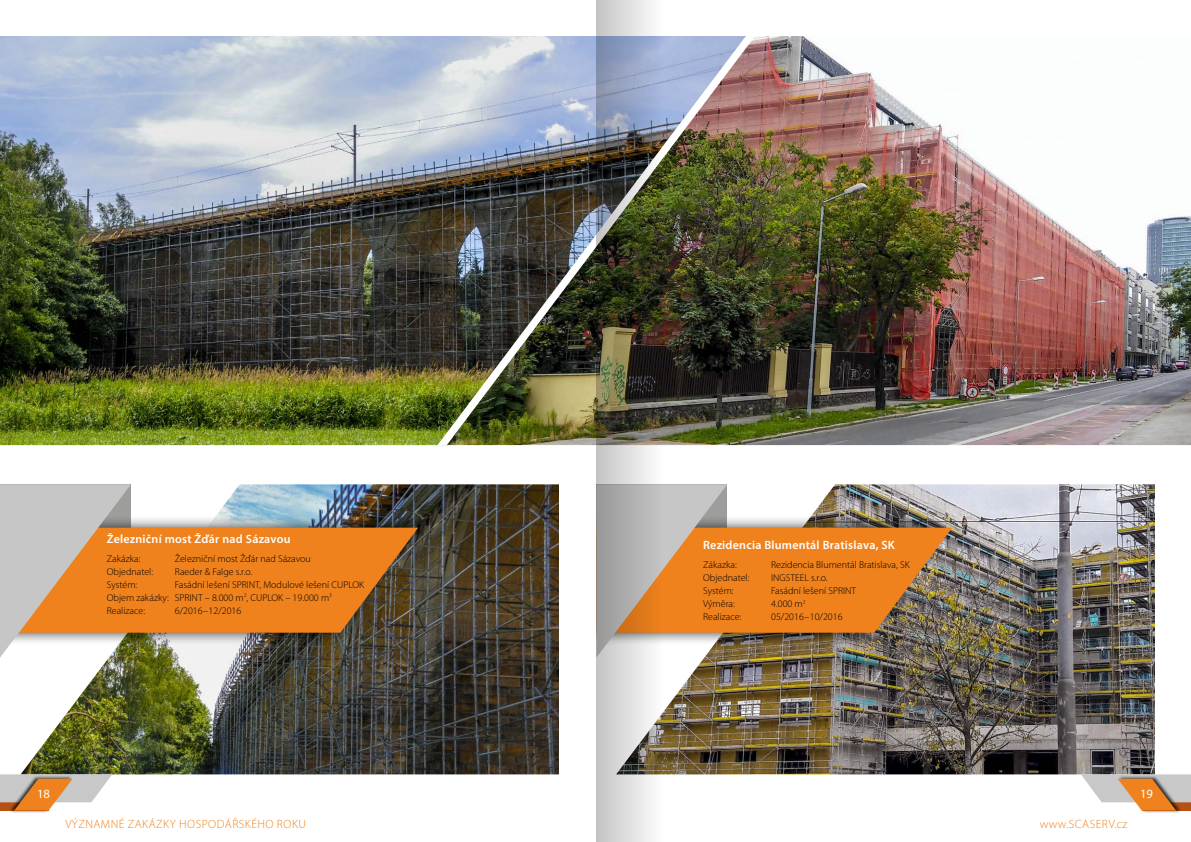
<style>
.page{position:relative;width:1191px;height:842px;background:#fff}
.page>*{position:absolute;margin:0;border:0;box-sizing:border-box;transform-origin:0 0}
.t1{font:12.6px "Myriad Pro";color:#fff}
.t2{font:600 12px "Myriad Pro";letter-spacing:.02em;color:#fff}
.t3{font:300 12px "Myriad Pro";letter-spacing:.04em;color:#f0821d}
.t4{font:300 10px/13px "Myriad Pro";color:#000}
</style>
<div class="page">
<img style="left:21px;top:484px;width:538px;height:290px">
<img style="left:662px;top:484px;width:493px;height:290px">
<img style="left:755px;top:36px;width:436px;height:409px">
<div style="left:8px;top:775px;width:64px;height:39px;background:#000;opacity:.75"></div>
<svg style="left:0;top:774px;width:112px;height:37px"></svg>
<div style="left:1117px;top:775px;width:64px;height:39px;background:#000;opacity:.75"></div>
<svg style="left:1081px;top:774px;width:110px;height:37px"></svg>
<img style="left:0;top:36px;width:437px;height:409px">
<img style="left:437px;top:36px;width:318px;height:409px">
<div style="left:0;top:515px;width:419px;height:130px;background:#000;opacity:.75"></div>
<svg style="left:131px;top:528px;width:287px;height:105px;background:#db7a20"></svg>
<svg style="left:0;top:484px;width:131px;height:174px;background:#d5b08e"></svg>
<img style="left:662px;top:484px;width:290px;height:174px">
<img style="left:596px;top:0;width:66px;height:842px">
<p class="t2" style="left:107px;top:531px;width:185px">Železniční most Žďár nad Sázavou</p>
<p class="t4" style="left:107px;top:552px;width:35px">Zakázka:</p>
<p class="t4" style="left:175px;top:552px;width:137px">Železniční most Žďár nad Sázavou</p>
<p class="t4" style="left:107px;top:565px;width:48px">Objednatel:</p>
<p class="t4" style="left:175px;top:565px;width:79px">Raeder &amp; Falge s.r.o.</p>
<p class="t4" style="left:107px;top:578px;width:32px">Systém:</p>
<p class="t4" style="left:107px;top:578px;width:259px;text-indent:68px">Fasádní lešení SPRINT, Modulové lešení CUPLOK<br>Objem zakázky: SPRINT – 8.000 m<sup>2</sup>, CUPLOK – 19.000 m<sup>3<br></sup>Realizace:</p>
<p class="t4" style="left:175px;top:604px;width:68px">6/2016–12/2016</p>
<p class="t2" style="left:703px;top:538px;width:193px">Rezidencia Blumentál Bratislava, SK</p>
<p class="t4" style="left:703px;top:558px;width:35px">Zákazka:</p>
<p class="t4" style="left:771px;top:558px;width:140px">Rezidencia Blumentál Bratislava, SK</p>
<p class="t4" style="left:703px;top:571px;width:48px">Objednatel:</p>
<p class="t4" style="left:771px;top:571px;width:58px">INGSTEEL s.r.o.</p>
<p class="t4" style="left:703px;top:584px;width:32px">Systém:</p>
<p class="t4" style="left:771px;top:584px;width:87px">Fasádní lešení SPRINT</p>
<p class="t4" style="left:703px;top:597px;width:33px">Výměra:</p>
<p class="t4" style="left:771px;top:597px;width:36px">4.000 m<sup>2</sup></p>
<p class="t4" style="left:703px;top:610px;width:40px">Realizace:</p>
<p class="t4" style="left:771px;top:610px;width:73px">05/2016–10/2016</p>
<p class="t1" style="left:37px;top:786px;width:14px">18</p>
<p class="t1" style="left:1140px;top:786px;width:14px">19</p>
<p class="t3" style="left:65px;top:817px;width:242px">VÝZNAMNÉ ZAKÁZKY HOSPODÁŘSKÉHO ROKU</p>
<p class="t3" style="left:1040px;top:817px;width:89px">www.SCASERV.cz</p>
</div>
